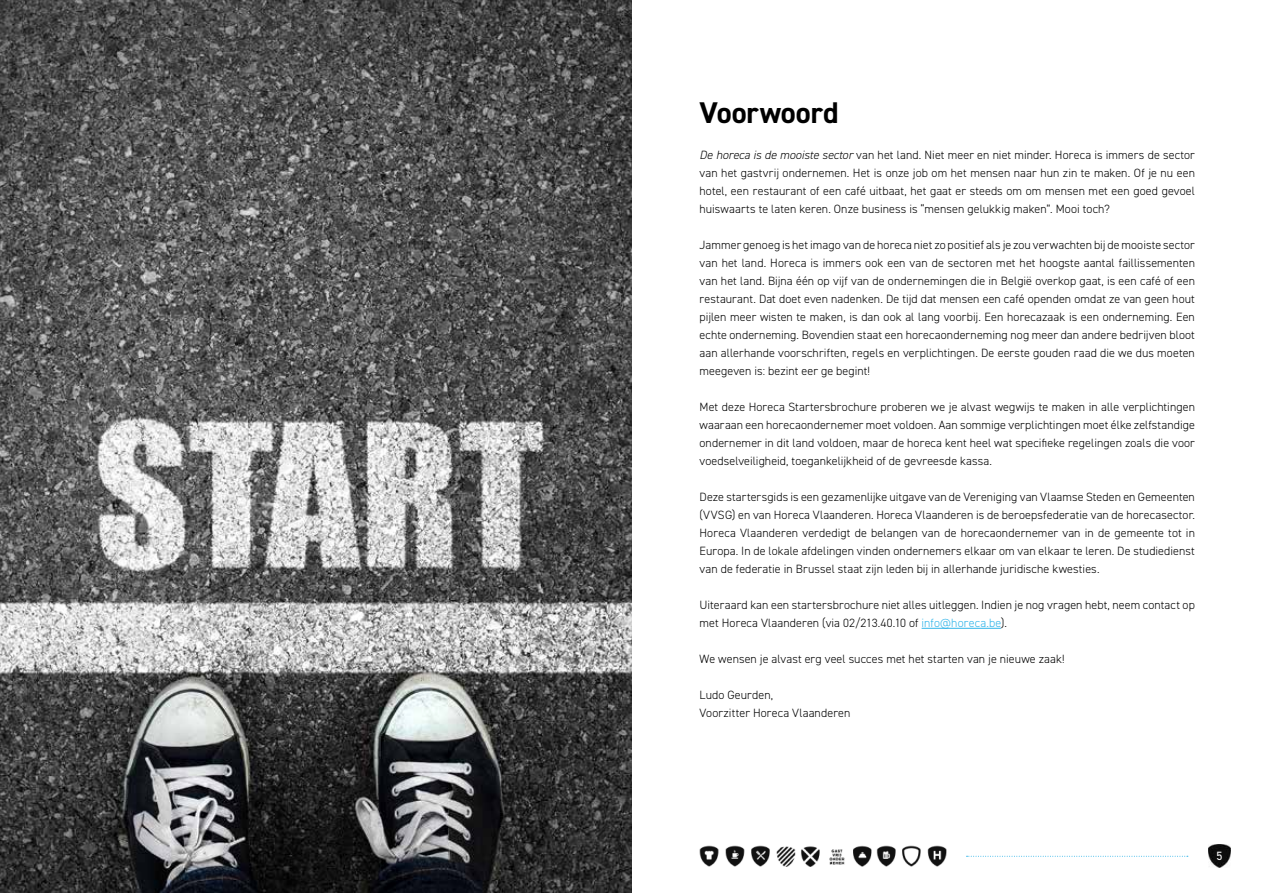
<style>
.page{position:relative;width:1263px;height:893px;background:#fff}
.page>*{position:absolute;margin:0;border:0;box-sizing:border-box;transform-origin:0 0}
.t1{font:700 30px "DIN2014";letter-spacing:-.005em;color:#000}
.t2{font:300 12px/18px "DIN2014";letter-spacing:.005em;color:#000;text-align:justify}
.t3{font:12px "DIN2014";color:#fff}
.s1{font-style:italic}
.s2{color:#2fb4e9}
</style>
<div class="page">
<img style="left:699px;top:845px;width:247px;height:22px">
<img style="left:1209px;top:845px;width:21px;height:23px">
<svg style="left:966px;top:856px;width:222px;height:1px"></svg>
<hr style="left:922px;top:628px;width:79px;height:1px;background:#2fb4e9">
<img style="left:0;top:0;width:631px;height:893px">
<h1 class="t1" style="left:699px;top:93px;width:141px">Voorwoord</h1>
<p class="t2" style="left:699px;top:146px;width:497px"><span class="s1">De horeca is de mooiste sector</span> van het land. Niet meer en niet minder. Horeca is immers de sector van het gastvrij ondernemen. Het is onze job om het mensen naar hun zin te maken. Of je nu een hotel, een restaurant of een café uitbaat, het gaat er steeds om om mensen met een goed gevoel huiswaarts te laten keren. Onze business is “mensen gelukkig maken”. Mooi toch?</p>
<p class="t2" style="left:699px;top:236px;width:497px">Jammer genoeg is het imago van de horeca niet zo positief als je zou verwachten bij de mooiste sector van het land. Horeca is immers ook een van de sectoren met het hoogste aantal faillissementen van het land. Bijna één op vijf van de ondernemingen die in België overkop gaat, is een café of een restaurant. Dat doet even nadenken. De tijd dat mensen een café openden omdat ze van geen hout pijlen meer wisten te maken, is dan ook al lang voorbij. Een horecazaak is een onderneming. Een echte onderneming. Bovendien staat een horecaonderneming nog meer dan andere bedrijven bloot aan allerhande voorschriften, regels en verplichtingen. De eerste gouden raad die we dus moeten meegeven is: bezint eer ge begint!</p>
<p class="t2" style="left:699px;top:398px;width:497px">Met deze Horeca Startersbrochure proberen we je alvast wegwijs te maken in alle verplichtingen waaraan een horecaondernemer moet voldoen. Aan sommige verplichtingen moet élke zelfstandige ondernemer in dit land voldoen, maar de horeca kent heel wat specifieke regelingen zoals die voor voedselveiligheid, toegankelijkheid of de gevreesde kassa.</p>
<p class="t2" style="left:699px;top:488px;width:497px">Deze startersgids is een gezamenlijke uitgave van de Vereniging van Vlaamse Steden en Gemeenten (VVSG) en van Horeca Vlaanderen. Horeca Vlaanderen is de beroepsfederatie van de horecasector.<br>Horeca Vlaanderen verdedigt de belangen van de horecaondernemer van in de gemeente tot in Europa. In de lokale afdelingen vinden ondernemers elkaar om van elkaar te leren. De studiedienst van de federatie in Brussel staat zijn leden bij in allerhande juridische kwesties.</p>
<p class="t2" style="left:699px;top:596px;width:497px">Uiteraard kan een startersbrochure niet alles uitleggen. Indien je nog vragen hebt, neem contact op met Horeca Vlaanderen (via 02/213.40.10 of <span class="s2">info@horeca.be</span>).</p>
<p class="t2" style="left:699px;top:650px;width:367px">We wensen je alvast erg veel succes met het starten van je nieuwe zaak!</p>
<p class="t2" style="left:699px;top:686px;width:152px">Ludo Geurden,<br>Voorzitter Horeca Vlaanderen</p>
<p class="t3" style="left:1216px;top:848px;width:7px">5</p>
</div>
